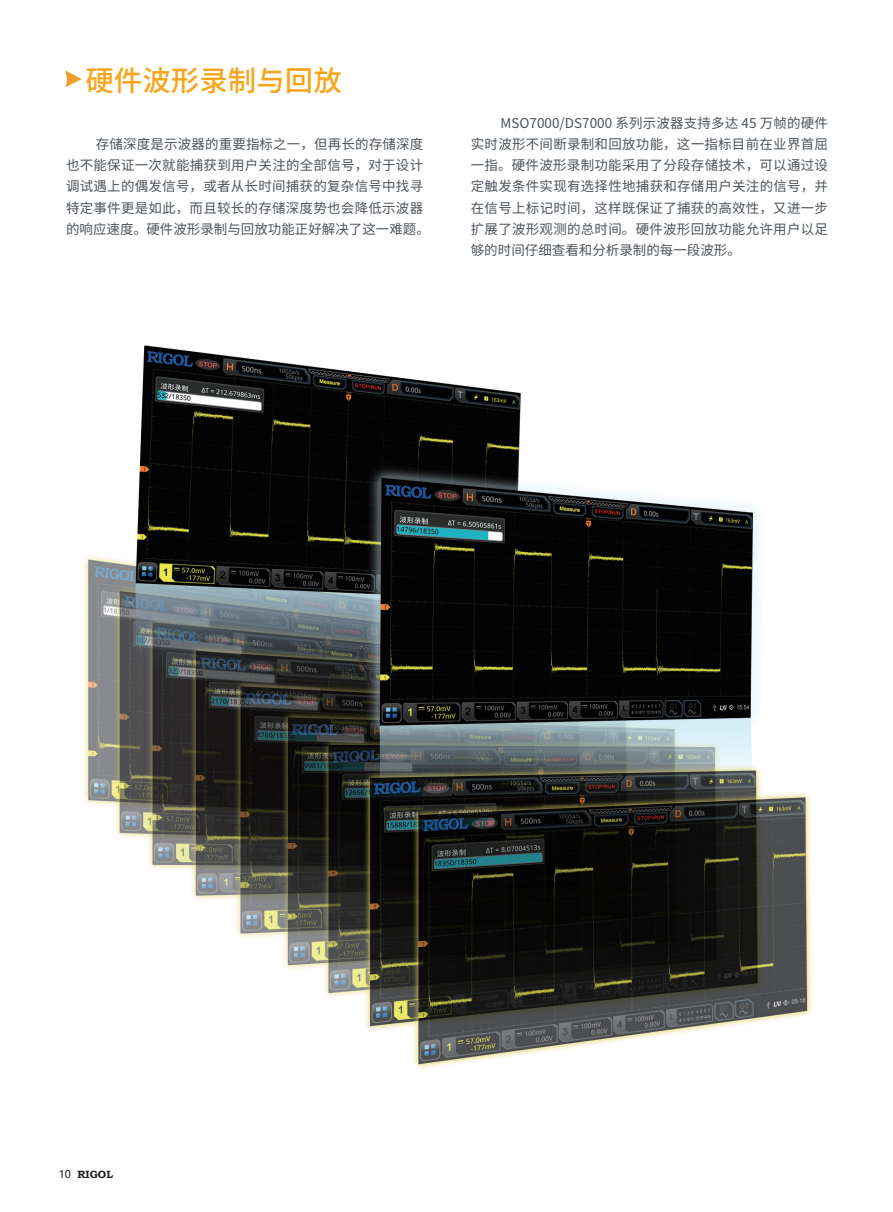
<style>
.page{position:relative;width:893px;height:1212px;background:#fff}
.page>*{position:absolute;margin:0;border:0;box-sizing:border-box;transform-origin:0 0}
.t1{font:500 28.5px "Noto Sans Hans";color:#f9a51b}
.t2{font:13.5px/21.3px "Noto Sans Hans";letter-spacing:.02em;color:#4d545a}
.t3{font:700 10.5px "Bookman Old Style";color:#231f20}
.s1{font-family:"Microsoft Ya Hei";font-weight:400}
</style>
<div class="page">
<img style="left:84px;top:345px;width:728px;height:724px">
<svg style="left:65px;top:70px;width:17px;height:17px"></svg>
<h1 class="t1" style="left:85px;top:64px;width:258px">硬件波形录制与回放</h1>
<p class="t2" style="left:66px;top:134px;width:365px;text-indent:30px">存储深度是示波器的重要指标之一，但再长的存储深度也不能保证一次就能捕获到用户关注的全部信号，对于设计调试遇上的偶发信号，或者从长时间捕获的复杂信号中找寻特定事件更是如此，而且较长的存储深度势也会降低示波器的响应速度。硬件波形录制与回放功能正好解决了这一难题。</p>
<p class="t2" style="left:471px;top:112px;width:359px;text-align:justify;text-indent:30px">MSO7000/DS7000 系列示波器支持多达 45 万帧的硬件实时波形不间断录制和回放功能，这一指标目前在业界首屈一指。硬件波形录制功能采用了分段存储技术，可以通过设定触发条件实现有选择性地捕获和存储用户关注的信号，并在信号上标记时间，这样既保证了捕获的高效性，又进一步扩展了波形观测的总时间。硬件波形回放功能允许用户以足够的时间仔细查看和分析录制的每一段波形。</p>
<p class="t3" style="left:59px;top:1167px;width:56px"><span class="s1">10</span> RIGOL</p>
</div>
